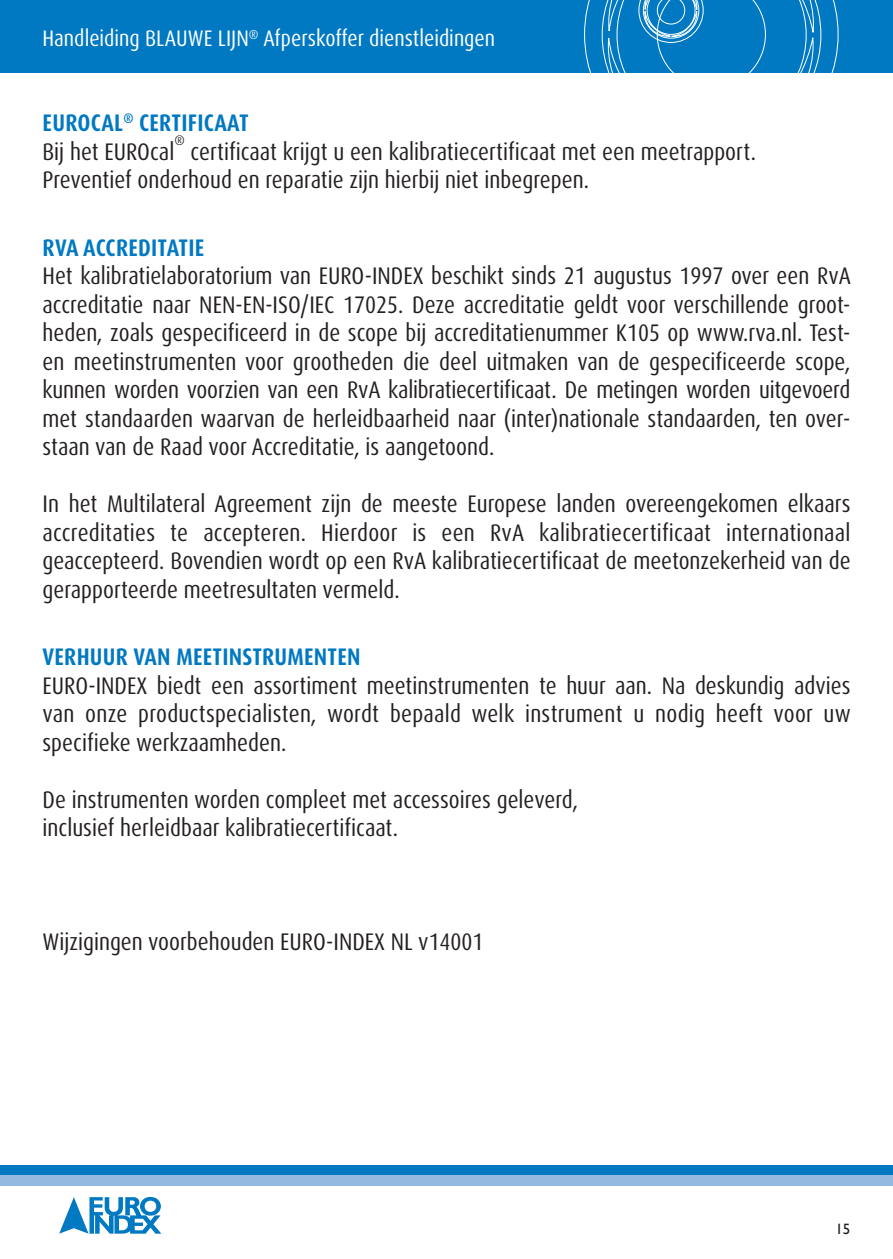
<style>
.page{position:relative;width:893px;height:1259px;background:#fff}
.page>*{position:absolute;margin:0;border:0;box-sizing:border-box;transform-origin:0 0}
.t1{font:condensed 24px/28.5px "Dax Pro";color:#231f20;text-align:justify}
.t2{font:700 condensed 24px/28.5px "Dax Pro";letter-spacing:.01em;color:#0079c2}
.t3{font:condensed 22.5px "Dax Pro";color:#fff}
.t4{font:15px "Gill Sans";color:#231f20}
.t5{font:condensed 13.8px "Dax Pro";color:#231f20}
.s1{font-weight:400;color:#231f20}
</style>
<div class="page">
<div style="left:0;top:0;width:893px;height:73px;background:#0079c2"></div>
<svg style="left:59px;top:1197px;width:102px;height:36px"></svg>
<div style="left:0;top:1165px;width:893px;height:10px;background:#0079c2"></div>
<div style="left:0;top:1175px;width:893px;height:11px;background:#94b9e1"></div>
<svg style="left:584px;top:0;width:255px;height:73px"></svg>
<p class="t3" style="left:43px;top:29px;width:454px">Handleiding BLAUWE LIJN<sup>®</sup> Afperskoffer dienstleidingen</p>
<p class="t2" style="left:43px;top:110px;width:208px">EUROCAL<sup>®</sup> CERTIFICAAT<br><span class="s1">Bij het EUROcal</span></p>
<p class="t5" style="left:174px;top:135px;width:12px">®</p>
<p class="t1" style="left:43px;top:139px;width:715px;text-indent:148px">certificaat krijgt u een kalibratiecertificaat met een meetrapport.<br>Preventief onderhoud en reparatie zijn hierbij niet inbegrepen.</p>
<p class="t2" style="left:43px;top:234px;width:163px">RVA ACCREDITATIE</p>
<p class="t1" style="left:43px;top:263px;width:810px">Het kalibratielaboratorium van EURO-INDEX beschikt sinds 21 augustus 1997 over een RvA accreditatie naar NEN-EN-ISO/IEC 17025. Deze accreditatie geldt voor verschillende groot&shy;heden, zoals gespecificeerd in de scope bij accreditatienummer K105 op www.rva.nl. Test&shy;en meetinstrumenten voor grootheden die deel uitmaken van de gespecificeerde scope, kunnen worden voorzien van een RvA kalibratiecertificaat. De metingen worden uitgevoerd met standaarden waarvan de herleidbaarheid naar (inter)nationale standaarden, ten over&shy;staan van de Raad voor Accreditatie, is aangetoond.</p>
<p class="t1" style="left:43px;top:491px;width:810px">In het Multilateral Agreement zijn de meeste Europese landen overeengekomen elkaars accreditaties te accepteren. Hierdoor is een RvA kalibratiecertificaat internationaal geaccepteerd. Bovendien wordt op een RvA kalibratiecertificaat de meetonzekerheid van de gerapporteerde meetresultaten vermeld.</p>
<p class="t2" style="left:43px;top:644px;width:319px">VERHUUR VAN MEETINSTRUMENTEN</p>
<p class="t1" style="left:43px;top:673px;width:810px">EURO-INDEX biedt een assortiment meetinstrumenten te huur aan. Na deskundig advies van onze productspecialisten, wordt bepaald welk instrument u nodig heeft voor uw specifieke werkzaamheden.</p>
<p class="t1" style="left:43px;top:787px;width:537px">De instrumenten worden compleet met accessoires geleverd, inclusief herleidbaar kalibratiecertificaat.</p>
<p class="t1" style="left:43px;top:929px;width:443px">Wijzigingen voorbehouden EURO-INDEX NL v14001</p>
<p class="t4" style="left:835px;top:1220px;width:16px">15</p>
</div>
